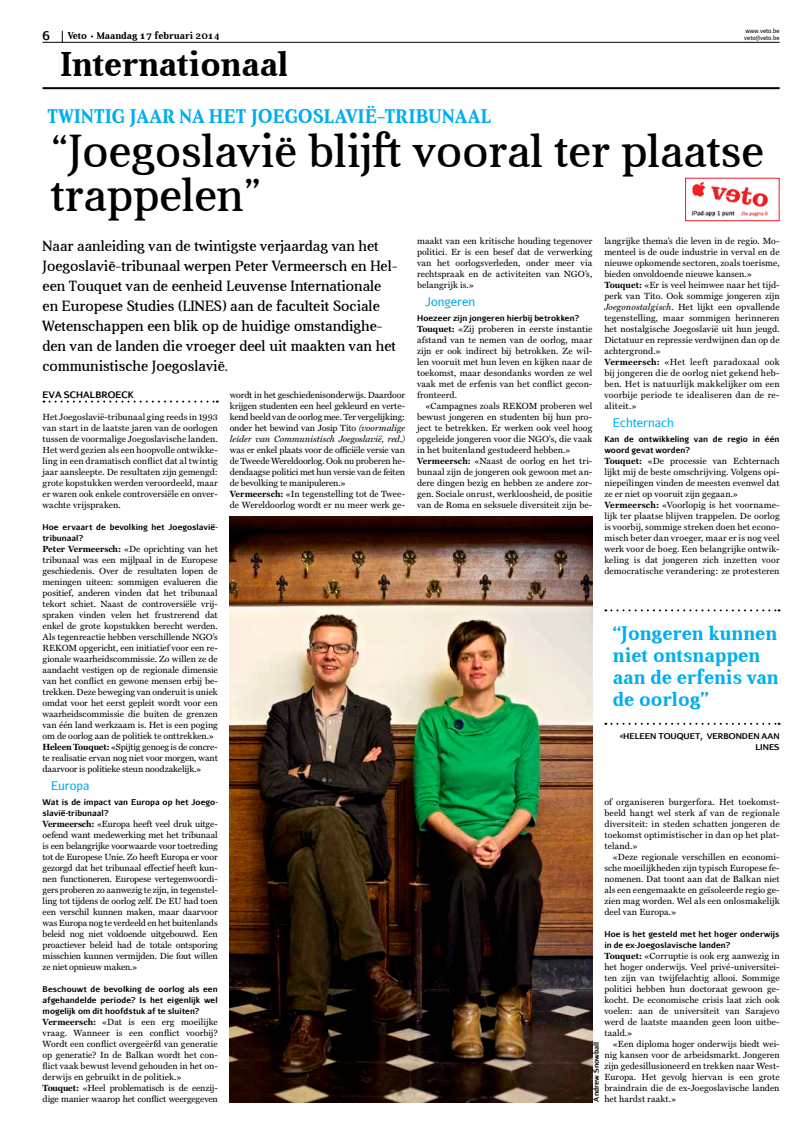
<style>
.page{position:relative;width:808px;height:1134px;background:#fff}
.page>*{position:absolute;margin:0;border:0;box-sizing:border-box;transform-origin:0 0}
.t1{font:47px/44px "Aver";color:#000}
.t2{font:700 35px "Aver";color:#000}
.t3{font:700 20px/22px "Aver";letter-spacing:.01em;color:#00aeef}
.t4{font:15px/20px "Aver";color:#000}
.t5{font:12px "Aurulent Sans";color:#00aeef}
.t6{font:700 12px "Aurulent Sans";color:#000}
.t7{font:700 10px "Aver";color:#000}
.t8{font:9px/11px "Miller Text";color:#000;text-align:justify}
.t9{font:700 9px "Aurulent Sans";color:#000}
.t10{font:700 8px/11px "Aurulent Sans";letter-spacing:.005em;color:#000}
.t11{font:700 7px "Aurulent Sans";color:#000}
.t12{font:6px/7.2px "Aurulent Sans";color:#000}
.s1{font-weight:700}
.s2{font-style:italic}
</style>
<div class="page">
<svg style="left:44px;top:401px;width:174px;height:2px"></svg>
<svg style="left:605px;top:609px;width:175px;height:2px"></svg>
<svg style="left:605px;top:723px;width:175px;height:2px"></svg>
<img style="left:230px;top:516px;width:362px;height:586px">
<img style="left:691px;top:181px;width:78px;height:36px">
<div style="left:685px;top:178px;width:95px;height:43px;border:1px solid #ec1b24"></div>
<hr style="left:43px;top:42px;width:737px;height:1px;background:#000">
<hr style="left:43px;top:87px;width:737px;height:2px;background:#000">
<h3 class="t6" style="left:43px;top:27px;width:9px">6</h3>
<p class="t7" style="left:68px;top:30px;width:154px">Veto Maandag 17 februari 2014</p>
<p class="t12" style="left:744px;top:27px;width:37px">www.veto.be veto@veto.be</p>
<h2 class="t2" style="left:60px;top:45px;width:230px">Internationaal</h2>
<h3 class="t3" style="left:47px;top:105px;width:445px">Twintig jaar na het Joegoslavië-tribunaal</h3>
<h1 class="t1" style="left:51px;top:129px;width:714px">“Joegoslavië blijft vooral ter plaatse trappelen”</h1>
<p class="t4" style="left:43px;top:236px;width:357px">Naar aanleiding van de twintigste verjaardag van het Joegoslavië-tribunaal werpen Peter Vermeersch en Hel&shy;een Touquet van de eenheid Leuvense Internationale en Europese Studies (LINES) aan de faculteit Sociale Wetenschappen een blik op de huidige omstandighe&shy;den van de landen die vroeger deel uit maakten van het communistische Joegoslavië.</p>
<p class="t9" style="left:43px;top:388px;width:86px">Eva Sc halbroeck</p>
<p class="t8" style="left:43px;top:411px;width:177px">Het Joegoslavië-tribunaal ging reeds in 1993 van start in de laatste jaren van de oorlogen tussen de voormalige Joegoslavische landen.<br>Het werd gezien als een hoopvolle ontwikke&shy;ling in een dramatisch conflict dat al twintig jaar aansleepte. De resultaten zijn gemengd: grote kopstukken werden veroordeeld, maar er waren ook enkele controversiële en onver&shy;wachte vrijspraken.</p>
<p class="t10" style="left:43px;top:521px;width:177px">Hoe ervaart de bevolking het Joegoslavië&shy;tribunaal?</p>
<p class="t8" style="left:43px;top:543px;width:177px;text-align:left"><span class="s1">Peter Vermeersch:</span> «De oprichting van het tribunaal was een mijlpaal in de Europese geschiedenis. Over de resultaten lopen de meningen uiteen: sommigen evalueren die positief, anderen vinden dat het tribunaal tekort schiet. Naast de controversiële vrij&shy;spraken vinden velen het frustrerend dat enkel de grote kopstukken berecht werden.<br>Als tegenreactie hebben verschillende NGO’s REKOM opgericht, een initiatief voor een re&shy;gionale waarheidscommissie. Zo willen ze de aandacht vestigen op de regionale dimensie van het conflict en gewone mensen erbij be&shy;trekken. Deze beweging van onderuit is uniek omdat voor het eerst gepleit wordt voor een waarheidscommissie die buiten de grenzen van één land werkzaam is. Het is een poging om de oorlog aan de politiek te onttrekken.» <span class="s1">Heleen Touquet:</span> «Spijtig genoeg is de concre&shy;te realisatie ervan nog niet voor morgen, want daarvoor is politieke steun noodzakelijk.»</p>
<h3 class="t5" style="left:51px;top:778px;width:40px">Europa</h3>
<p class="t10" style="left:43px;top:796px;width:177px">Wat is de impact van Europa op het Joego&shy;slavië-tribunaal?</p>
<p class="t8" style="left:43px;top:818px;width:177px"><span class="s1">Vermeersch:</span> «Europa heeft veel druk uitge&shy;oefend want medewerking met het tribunaal is een belangrijke voorwaarde voor toetreding tot de Europese Unie. Zo heeft Europa er voor gezorgd dat het tribunaal effectief heeft kun&shy;nen functioneren. Europese vertegenwoordi&shy;gers proberen zo aanwezig te zijn, in tegenstel&shy;ling tot tijdens de oorlog zelf. De EU had toen een verschil kunnen maken, maar daarvoor was Europa nog te verdeeld en het buitenlands beleid nog niet voldoende uitgebouwd. Een proactiever beleid had de totale ontsporing misschien kunnen vermijden. Die fout willen ze niet opnieuw maken.»</p>
<p class="t10" style="left:43px;top:983px;width:177px;text-align:justify">Beschouwt de bevolking de oorlog als een afgehandelde periode? Is het eigenlijk wel mogelijk om dit hoofdstuk af te sluiten?</p>
<p class="t8" style="left:43px;top:1016px;width:177px;text-align:left"><span class="s1">Vermeersch:</span> «Dat is een erg moeilijke vraag. Wanneer is een conflict voorbij?<br>Wordt een conflict overgeërfd van generatie op generatie? In de Balkan wordt het con&shy;flict vaak bewust levend gehouden in het on&shy;derwijs en gebruikt in de politiek.» <span class="s1">Touquet:</span> «Heel problematisch is de eenzij&shy;dige manier waarop het conflict weergegeven</p>
<p class="t8" style="left:417px;top:235px;width:177px">maakt van een kritische houding tegenover politici. Er is een besef dat de verwerking van het oorlogsverleden, onder meer via rechtspraak en de activiteiten van NGO’s, belangrijk is.»</p>
<h3 class="t5" style="left:426px;top:294px;width:51px">Jongeren</h3>
<p class="t10" style="left:417px;top:312px;width:164px">Hoezeer zijn jongeren hierbij betrokken?</p>
<p class="t8" style="left:417px;top:323px;width:177px"><span class="s1">Touquet:</span> «Zij proberen in eerste instantie afstand van te nemen van de oorlog, maar zijn er ook indirect bij betrokken. Ze wil&shy;len vooruit met hun leven en kijken naar de toekomst, maar desondanks worden ze wel vaak met de erfenis van het conflict gecon&shy;fronteerd.</p>
<p class="t8" style="left:417px;top:400px;width:177px;text-align:left;text-indent:9px">«Campagnes zoals REKOM proberen wel bewust jongeren en studenten bij hun pro&shy;ject te betrekken. Er werken ook veel hoog opgeleide jongeren voor die NGO's, die vaak in het buitenland gestudeerd hebben.» <span class="s1">Vermeersch:</span> «Naast de oorlog en het tri&shy;bunaal zijn de jongeren ook gewoon met an&shy;dere dingen bezig en hebben ze andere zor&shy;gen. Sociale onrust, werkloosheid, de positie van de Roma en seksuele diversiteit zijn be-</p>
<p class="t8" style="left:604px;top:235px;width:177px;text-align:left">langrijke thema’s die leven in de regio. Mo&shy;menteel is de oude industrie in verval en de nieuwe opkomende sectoren, zoals toerisme, bieden onvoldoende nieuwe kansen.» <span class="s1">Touquet:</span> «Er is veel heimwee naar het tijd&shy;perk van Tito. Ook sommige jongeren zijn <span class="s2">Joegonostalgisch</span>. Het lijkt een opvallende tegenstelling, maar sommigen herinneren het nostalgische Joegoslavië uit hun jeugd.<br>Dictatuur en repressie verdwijnen dan op de achtergrond.»<br><span class="s1">Vermeersch:</span> «Het leeft paradoxaal ook bij jongeren die de oorlog niet gekend heb&shy;ben. Het is natuurlijk makkelijker om een voorbije periode te idealiseren dan de re&shy;aliteit.»</p>
<h3 class="t5" style="left:613px;top:415px;width:63px">Echternach</h3>
<p class="t10" style="left:604px;top:433px;width:177px">Kan de ontwikkeling van de regio in één woord gevat worden?</p>
<p class="t8" style="left:604px;top:455px;width:177px;text-align:left"><span class="s1">Touquet:</span> «De processie van Echternach lijkt mij de beste omschrijving. Volgens opi&shy;niepeilingen vinden de meesten evenwel dat ze er niet op vooruit zijn gegaan.» <span class="s1">Vermeersch:</span> «Voorlopig is het voorname&shy;lijk ter plaatse blijven trappelen. De oorlog is voorbij, sommige streken doen het econo&shy;misch beter dan vroeger, maar er is nog veel werk voor de boeg. Een belangrijke ontwik&shy;keling is dat jongeren zich inzetten voor democratische verandering: ze protesteren</p>
<p class="t8" style="left:230px;top:389px;width:177px">wordt in het geschiedenisonderwijs. Daardoor krijgen studenten een heel gekleurd en verte&shy;kend beeld van de oorlog mee. Ter vergelijking: onder het bewind van Josip Tito <span class="s2">(voormalige leider van Communistisch Joegoslavië, red.)</span></p>
<p class="t8" style="left:230px;top:444px;width:177px;text-align:left">was er enkel plaats voor de officiële versie van de Tweede Wereldoorlog. Ook nu proberen he&shy;dendaagse politici met hun versie van de feiten de bevolking te manipuleren.»<br><span class="s1">Vermeersch:</span> «In tegenstelling tot de Twee&shy;de Wereldoorlog wordt er nu meer werk ge-</p>
<h3 class="t3" style="left:613px;top:622px;width:167px">“Jongeren kunnen niet ontsnappen aan de erfenis van de oorlog”</h3>
<p class="t10" style="left:755px;top:730px;width:26px;text-indent:-132px">H eleen Touquet, verbonden aan<br>LINES</p>
<p class="t8" style="left:604px;top:796px;width:177px">of organiseren burgerfora. Het toekomst&shy;beeld hangt wel sterk af van de regionale diversiteit: in steden schatten jongeren de toekomst optimistischer in dan op het plat&shy;teland.»</p>
<p class="t8" style="left:604px;top:851px;width:177px;text-indent:8px">«Deze regionale verschillen en economi&shy;sche moeilijkheden zijn typisch Europese fe&shy;nomenen. Dat toont aan dat de Balkan niet als een eengemaakte en geïsoleerde regio ge&shy;zien mag worden. Wel als een onlosmakelijk deel van Europa.»</p>
<p class="t10" style="left:604px;top:928px;width:177px">Hoe is het gesteld met het hoger onderwijs in de ex-Joegoslavische landen?</p>
<p class="t8" style="left:604px;top:950px;width:177px"><span class="s1">Touquet:</span> «Corruptie is ook erg aanwezig in het hoger onderwijs. Veel privé-universitei&shy;ten zijn van twijfelachtig allooi. Sommige politici hebben hun doctoraat gewoon ge&shy;kocht. De economische crisis laat zich ook voelen: aan de universiteit van Sarajevo werd de laatste maanden geen loon uitbe&shy;taald.»</p>
<p class="t8" style="left:604px;top:1038px;width:177px;text-indent:9px">«Een diploma hoger onderwijs biedt wei&shy;nig kansen voor de arbeidsmarkt. Jongeren zijn gedesillusioneerd en trekken naar West-Europa. Het gevolg hiervan is een grote braindrain die de ex-Joegoslavische landen het hardst raakt.»</p>
<p class="t11" style="left:591px;top:1102px;width:62px;rotate:-90deg">Andrew Snowball</p>
</div>
